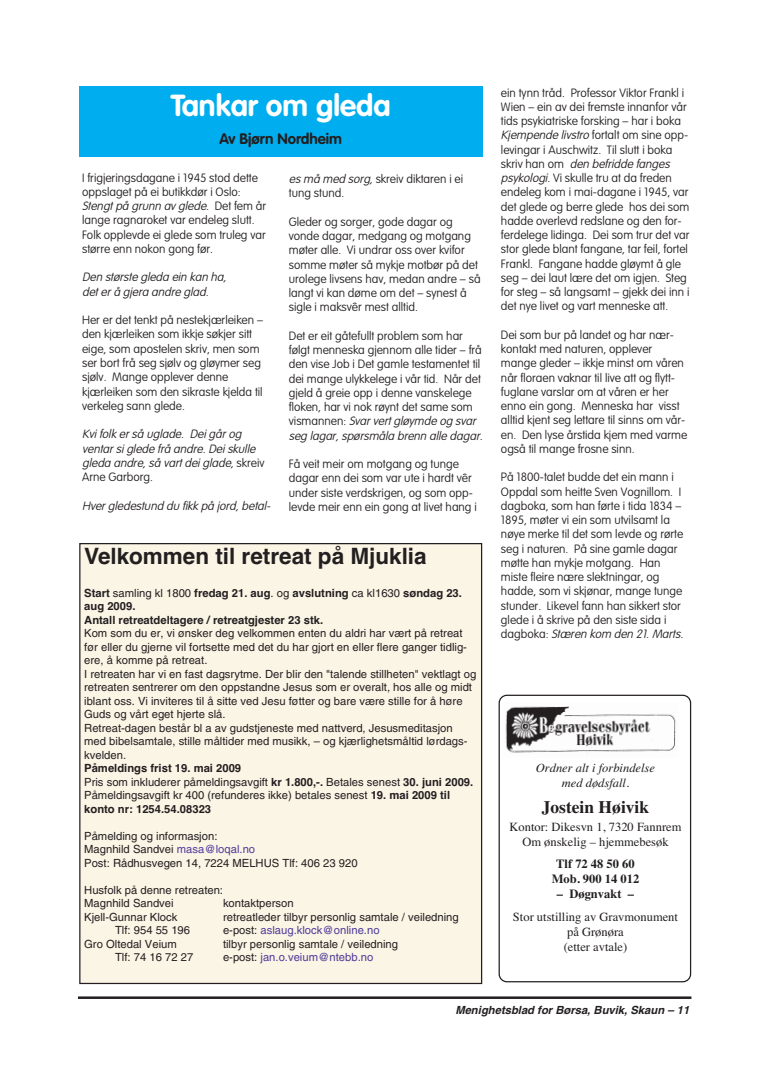
<style>
.page{position:relative;width:773px;height:1081px;background:#fff}
.page>*{position:absolute;margin:0;border:0;box-sizing:border-box;transform-origin:0 0}
.t1{font:700 30px "VAG Rounded";color:#fff}
.t2{font:700 22.5px "Helvetica";color:#231f20}
.t3{font:700 17.5px "Times";color:#231f20}
.t4{font:700 15px "VAG Rounded";color:#231f20}
.t5{font:12.5px/15px "Times";color:#231f20;text-align:center}
.t6{font:italic 12.5px/15px "Times";color:#231f20;text-align:center}
.t7{font:700 12.5px/15px "Times";color:#231f20;text-align:center}
.t8{font:100 11.88px/14.2px "VAG Rounded";color:#231f20}
.t9{font:italic 100 11.88px/14.2px "VAG Rounded";color:#231f20}
.t10{font:11.25px/13.5px "Helvetica";color:#231f20}
.t11{font:11.25px "Helvetica";color:#4e3c98}
.t12{font:italic 700 11.25px "Helvetica";color:#231f20}
.s1{font-style:italic}
.s2{font-style:normal}
.s3{font-weight:700}
.s4{color:#4e3c98}
.s5{color:#231f20}
</style>
<div class="page">
<hr style="left:78px;top:996px;width:613px;height:3px;background:#231f20">
<svg style="left:498px;top:694px;width:193px;height:288px"></svg>
<div style="left:506px;top:762px;width:178px;height:213px;background:#fff"></div>
<img style="left:503px;top:702px;width:175px;height:55px">
<div style="left:79px;top:86px;width:403px;height:71px;background:#00aeef"></div>
<div style="left:80px;top:543px;width:401px;height:440px;background:#fbf5e6"></div>
<p class="t1" style="left:171px;top:93px;width:221px">Tankar om gleda</p>
<p class="t4" style="left:219px;top:133px;width:124px">Av Bjørn Nordheim</p>
<p class="t8" style="left:82px;top:171px;width:185px">I frigjeringsdagane i 1945 stod dette oppslaget på ei butikkdør i Oslo:<br><span class="s1">Stengtpå grunn av glede.</span> D e t f e m å r lange ragnaroket var endeleg slutt.<br>Folk opplevde ei glede som truleg var større enn nokon gong før.</p>
<p class="t9" style="left:82px;top:271px;width:148px">Den største gleda ein kan ha, deterå gjera andre glad.</p>
<p class="t8" style="left:82px;top:314px;width:182px">Her er det tenkt på nestekjærleiken – den kjærleiken som ikkje søkjer sitt eige, som apostelen skriv, men som ser bort frå seg sjølv og gløymer seg sjølv. Mange opplever denne kjærleiken som den sikraste kjelda til verkeleg sann glede.</p>
<p class="t9" style="left:82px;top:428px;width:184px">Kvifolk erså uglade. Deigårog ventarsiglede frå andre.Deiskulle gleda andre,så vartdeiglade,<span class="s2">s k r e i v<br>Arne Garborg.</span></p>
<p class="t9" style="left:82px;top:499px;width:192px">Hvergledestund du fikk på jord,betal-</p>
<p class="t8" style="left:289px;top:173px;width:176px"><span class="s1">es må med sorg,</span>skreiv diktaren i ei tung stund.</p>
<p class="t8" style="left:289px;top:215px;width:193px">Gleder og sorger, gode dagar og vonde dagar, medgang og motgang møter alle. Vi undrar oss over kvifor somme møter så mykje motbør på det urolege livsens hav, medan andre – så langt vi kan døme om det – synest å sigle i maksvêr mest alltid.</p>
<p class="t8" style="left:289px;top:329px;width:198px">Det er eit gåtefullt problem som har følgt menneska gjennom alle tider – frå den vise Job i Det gamle testamentet til dei mange ulykkelege i vår tid. Når det gjeld å greie opp i denne vanskelege floken, har vi nok røynt det same som<br>v i s m a n n e n : <span class="s1">Svarvertgløymde og svar seg lagar,spørsmåla brenn alle dagar.</span></p>
<p class="t8" style="left:289px;top:458px;width:189px">Få veit meir om motgang og tunge dagar enn dei som var ute i hardt vêr under siste verdskrigen, og som opp&shy;levde meir enn ein gong at livet hang i</p>
<p class="t2" style="left:84px;top:543px;width:344px">Velkommen til retreat på Mjuklia</p>
<p class="t10" style="left:84px;top:587px;width:393px"><span class="s3">Start</span> samling kl 1800 <span class="s3">fredag 21. aug</span>. og <span class="s3">avslutning</span> ca kl1630 <span class="s3">søndag 23. aug 2009.<br>Antall retreatdeltagere / retreatgjester 23 stk.<br></span>Kom som du er, vi ønsker deg velkommen enten du aldri har vært på retreat før eller du gjerne vil fortsette med det du har gjort en eller flere ganger tidlig&shy;ere, å komme på retreat.<br>I retreaten har vi en fast dagsrytme. Der blir den "talende stillheten" vektlagt og retreaten sentrerer om den oppstandne Jesus som er overalt, hos alle og midt iblant oss. Vi inviteres til å sitte ved Jesu føtter og bare være stille for å høre Guds og vårt eget hjerte slå.<br>Retreat-dagen består bl a av gudstjeneste med nattverd, Jesusmeditasjon med bibelsamtale, stille måltider med musikk, – og kjærlighetsmåltid lørdags&shy;kvelden.<br><span class="s3">Påmeldings frist 19. mai 2009<br></span>Pris som inkluderer påmeldingsavgift <span class="s3">kr 1.800,-.</span> Betales senest <span class="s3">30. juni 2009.<br></span>Påmeldingsavgift kr 400 (refunderes ikke) betales senest <span class="s3">19. mai 2009 til konto nr: 1254.54.08323</span></p>
<p class="t10" style="left:84px;top:830px;width:275px">Påmelding og informasjon:<br>Magnhild Sandvei <span class="s4">masa@loqal.no<br></span>Post: Rådhusvegen 14, 7224 MELHUS Tlf: 406 23 920</p>
<p class="t10" style="left:84px;top:884px;width:140px">Husfolk på denne retreaten:<br>Magnhild Sandvei</p>
<p class="t10" style="left:223px;top:897px;width:72px">kontaktperson</p>
<p class="t10" style="left:84px;top:911px;width:95px">Kjell-Gunnar Klock</p>
<p class="t10" style="left:223px;top:911px;width:237px">retreatleder tilbyr personlig samtale / veiledning</p>
<p class="t10" style="left:115px;top:924px;width:77px">Tlf: 954 55 196</p>
<p class="t11" style="left:223px;top:926px;width:158px"><span class="s5">e-post:</span> aslaug.klock@online.no</p>
<p class="t10" style="left:84px;top:938px;width:94px">Gro Oltedal Veium</p>
<p class="t10" style="left:223px;top:938px;width:177px">tilbyr personlig samtale / veiledning</p>
<p class="t10" style="left:115px;top:951px;width:80px">Tlf: 74 16 72 27</p>
<p class="t11" style="left:223px;top:953px;width:152px"><span class="s5">e-post:</span> jan.o.veium@ntebb.no</p>
<p class="t8" style="left:501px;top:86px;width:190px">ein tynn tråd. Professor Viktor Frankl i Wien – ein av dei fremste innanfor vår tids psykiatriske forsking – har i boka <span class="s1">Kjempende livstro</span> fortalt om sine opp&shy;levingar i Auschwitz. Til slutt i boka<br>s k r i v h a n o m <span class="s1">den befridde fanges psykologi</span>. Vi skulle tru at da freden endeleg kom i mai-dagane i 1945, var det glede og berre glede hos dei som hadde overlevd redslane og den for&shy;ferdelege lidinga. Dei som trur det var stor glede blant fangane, tar feil, fortel Frankl. Fangane hadde gløymt å gle seg – dei laut lære det om igjen. Steg for steg – så langsamt – gjekk dei inn i det nye livet og vart menneske att.</p>
<p class="t8" style="left:501px;top:328px;width:188px">Dei som bur på landet og har nær&shy;kontakt med naturen, opplever mange gleder – ikkje minst om våren når floraen vaknar til live att og flytt&shy;fuglane varslar om at våren er her enno ein gong. Menneska har visst alltid kjent seg lettare til sinns om vår&shy;en. Den lyse årstida kjem med varme også til mange frosne sinn.</p>
<p class="t8" style="left:501px;top:471px;width:186px">På 1800-talet budde det ein mann i Oppdal som heitte Sven Vognillom. I dagboka, som han førte i tida 1834 – 1895, møter vi ein som utvilsamt la nøye merke til det som levde og rørte seg i naturen. På sine gamle dagar møtte han mykje motgang. Han miste fleire nære slektningar, og hadde, som vi skjønar, mange tunge stunder. Likevel fann han sikkert stor glede i å skrive på den siste sida i<br>d a g b o k a : <span class="s1">Stæren kom den 21.Marts.</span></p>
<p class="t6" style="left:536px;top:760px;width:121px">Ordner alt i forbindelse med dødsfall.</p>
<p class="t3" style="left:541px;top:797px;width:109px">Jostein Høivik</p>
<p class="t5" style="left:509px;top:819px;width:173px">Kontor: Dikesvn 1, 7320 Fannrem<br>Om ønskelig – hjemmebesøk</p>
<p class="t7" style="left:551px;top:856px;width:89px">Tlf 72 48 50 60<br>Mob. 900 14 012</p>
<p class="t5" style="left:513px;top:882px;width:166px;line-height:23px"><span class="s3">– Døgnvakt –<br></span>Stor utstilling av Gravmonument</p>
<p class="t5" style="left:563px;top:924px;width:65px;text-align:left">på Grønøra (etter avtale)</p>
<p class="t12" style="left:455px;top:1006px;width:237px">Menighetsblad for Børsa, Buvik, Skaun – 11</p>
</div>
